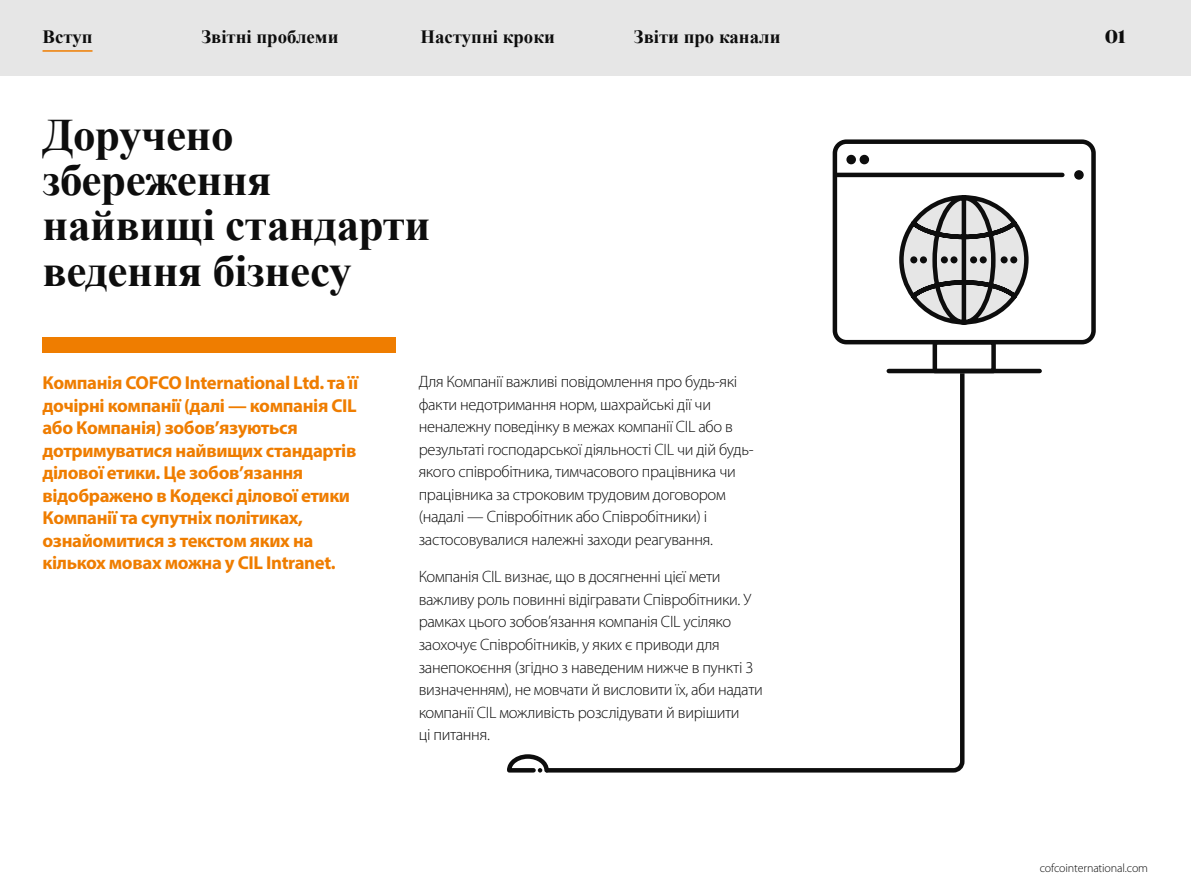
<style>
.page{position:relative;width:1191px;height:893px;background:#fff}
.page>*{position:absolute;margin:0;border:0;box-sizing:border-box;transform-origin:0 0}
.t1{font:700 45px/45px "Times New Roman";letter-spacing:-.01em;color:#0d0d0d}
.t2{font:700 18.75px/22.5px "Myriad Pro";letter-spacing:-.02em;color:#ef7d00}
.t3{font:700 18.75px "Times New Roman";color:#0d0d0d}
.t4{font:700 18.75px "Publico Banner Web";color:#0d0d0d}
.t5{font:300 16.5px/22.5px "Myriad Pro";letter-spacing:-.02em;color:#0d0d0d}
.t6{font:300 12px "Myriad Pro";letter-spacing:-.01em;color:#0d0d0d}
</style>
<div class="page">
<div style="left:0;top:0;width:1191px;height:75px;background:#e6e6e6"></div>
<div style="left:832px;top:139px;width:263px;height:205px;border:4px solid #0d0d0d;border-radius:12px"></div>
<hr style="left:836px;top:173px;width:226px;height:4px;background:#0d0d0d">
<div style="left:860px;top:156px;width:8px;height:8px;background:#0d0d0d;border-radius:50%"></div>
<div style="left:859px;top:155px;width:10px;height:9px;border:2px solid #0d0d0d;border-radius:50%"></div>
<div style="left:932px;top:340px;width:63px;height:33px;border:4px solid #0d0d0d"></div>
<hr style="left:888px;top:369px;width:151px;height:4px;background:#0d0d0d">
<svg style="left:899px;top:195px;width:130px;height:130px"></svg>
<div style="left:847px;top:156px;width:8px;height:8px;background:#0d0d0d;border-radius:50%"></div>
<div style="left:846px;top:155px;width:10px;height:9px;border:2px solid #0d0d0d;border-radius:50%"></div>
<div style="left:1075px;top:171px;width:8px;height:8px;background:#0d0d0d;border-radius:50%"></div>
<div style="left:1074px;top:170px;width:9px;height:10px;border:2px solid #0d0d0d;border-radius:50%"></div>
<div style="left:950px;top:256px;width:7px;height:7px;background:#0d0d0d;border-radius:50%"></div>
<div style="left:920px;top:256px;width:7px;height:7px;background:#0d0d0d;border-radius:50%"></div>
<div style="left:940px;top:256px;width:8px;height:7px;background:#0d0d0d;border-radius:50%"></div>
<div style="left:910px;top:256px;width:7px;height:7px;background:#0d0d0d;border-radius:50%"></div>
<div style="left:970px;top:256px;width:7px;height:7px;background:#0d0d0d;border-radius:50%"></div>
<div style="left:1000px;top:256px;width:7px;height:7px;background:#0d0d0d;border-radius:50%"></div>
<div style="left:979px;top:256px;width:7px;height:7px;background:#0d0d0d;border-radius:50%"></div>
<div style="left:1010px;top:256px;width:7px;height:7px;background:#0d0d0d;border-radius:50%"></div>
<svg style="left:551px;top:369px;width:415px;height:404px"></svg>
<svg style="left:507px;top:754px;width:44px;height:19px"></svg>
<div style="left:43px;top:338px;width:353px;height:15px;background:#ef7d00"></div>
<hr style="left:43px;top:50px;width:49px;height:2px;background:#ef7d00">
<p class="t3" style="left:43px;top:23px;width:51px">Вступ</p>
<p class="t3" style="left:201px;top:23px;width:139px">Звітні проблеми</p>
<p class="t3" style="left:420px;top:23px;width:136px">Наступні кроки</p>
<p class="t3" style="left:634px;top:23px;width:148px">Звіти про канали</p>
<h1 class="t1" style="left:43px;top:112px;width:389px">Доручено збереження найвищі стандарти ведення бізнесу</h1>
<p class="t2" style="left:43px;top:371px;width:317px">Компанія COFCO International Ltd. та її дочірні компанії (далі — компанія CIL або Компанія) зобов’язуються дотримуватися найвищих стандартів ділової етики. Це зобов’язання відображено в Кодексі ділової етики Компанії та супутніх політиках, ознайомитися з текстом яких на кількох мовах можна у CIL Intranet.</p>
<p class="t5" style="left:419px;top:371px;width:336px">Для Компанії важливі повідомлення про будь-які факти недотримання норм, шахрайські дії чи неналежну поведінку в межах компанії CIL або в результаті господарської діяльності CIL чи дій будь&shy;якого співробітника, тимчасового працівника чи працівника за строковим трудовим договором (надалі — Співробітник або Співробітники) і застосовувалися належні заходи реагування.</p>
<p class="t5" style="left:419px;top:566px;width:346px">Компанія CIL визнає, що в досягненні цієї мети важливу роль повинні відігравати Співробітники. У рамках цього зобов’язання компанія CIL усіляко заохочує Співробітників, у яких є приводи для занепокоєння (згідно з наведеним нижче в пункті 3 визначенням), не мовчати й висловити їх, аби надати компанії CIL можливість розслідувати й вирішити<br>ці питання.</p>
<p class="t4" style="left:1105px;top:23px;width:22px">01</p>
<p class="t6" style="left:1039px;top:861px;width:110px">cofcointernational.com</p>
</div>
